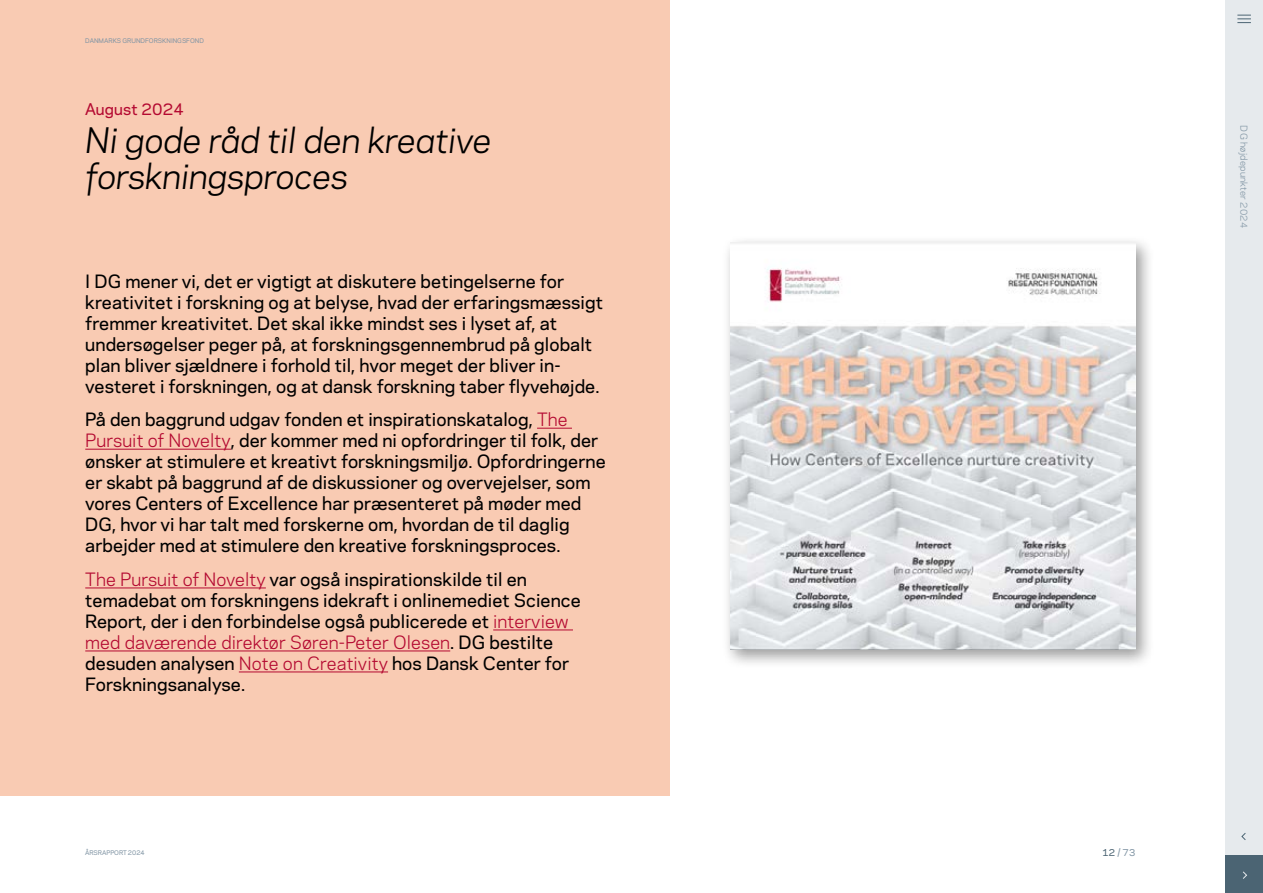
<style>
.page{position:relative;width:1263px;height:893px;background:#fff}
.page>*{position:absolute;margin:0;border:0;box-sizing:border-box;transform-origin:0 0}
.H2_bi20_24{font:italic 33px/36px "Galaxie Polaris";letter-spacing:-.01em;color:#000}
.Stor_brød{font:500 17.25px/21px "Galaxie Polaris";letter-spacing:.005em;color:#000}
.H3_b10_13_AC{font:500 15px "Galaxie Polaris";letter-spacing:.01em;color:#b40931}
.t1{font:9px "Galaxie Polaris";letter-spacing:.02em;color:#8296a5}
.t2{font:500 9px "Galaxie Polaris";color:#8296a5}
.t3{font:500 6px "Galaxie Polaris";color:#8296a5}
.s1{font-weight:400;color:#b40931}
.s2{color:#4b6473}
</style>
<div class="page">
<div style="left:0;top:0;width:670px;height:795px;background:#f9cbb3"></div>
<div style="left:722px;top:234px;width:433px;height:435px;background:#000;opacity:.4"></div>
<img style="left:730px;top:242px;width:405px;height:408px">
<hr style="left:537px;top:428px;width:35px;height:1px;background:#b40931">
<hr style="left:85px;top:449px;width:146px;height:1px;background:#b40931">
<hr style="left:85px;top:588px;width:181px;height:1px;background:#b40931">
<hr style="left:493px;top:630px;width:80px;height:1px;background:#b40931">
<hr style="left:85px;top:651px;width:365px;height:1px;background:#b40931">
<hr style="left:239px;top:672px;width:149px;height:1px;background:#b40931">
<div style="left:1225px;top:0;width:38px;height:893px;background:#e6eaed"></div>
<div style="left:1225px;top:855px;width:38px;height:38px;background:#4b6473"></div>
<svg style="left:1237px;top:15px;width:14px;height:8px"></svg>
<svg style="left:1241px;top:833px;width:5px;height:7px"></svg>
<svg style="left:1243px;top:871px;width:4px;height:8px"></svg>
<p class="t3" style="left:85px;top:36px;width:120px">DANMARKS GRUNDFORSKNINGSFOND</p>
<p class="H3_b10_13_AC" style="left:85px;top:98px;width:100px">August 2024</p>
<p class="H2_bi20_24" style="left:85px;top:120px;width:408px">Ni gode råd til den kreative forskningsproces</p>
<p class="Stor_brød" style="left:85px;top:270px;width:519px">I DG mener vi, det er vigtigt at diskutere betingelserne for kreativitet i forskning og at belyse, hvad der erfaringsmæssigt fremmer kreativitet. Det skal ikke mindst ses i lyset af, at undersøgelser peger på, at forskningsgennembrud på globalt plan bliver sjældnere i forhold til, hvor meget der bliver in&shy;vesteret i forskningen, og at dansk forskning taber flyvehøjde.</p>
<p class="Stor_brød" style="left:85px;top:408px;width:522px">På den baggrund udgav fonden et inspirationskatalog, <span class="s1">The Pursuit of Novelty</span>, der kommer med ni opfordringer til folk, der ønsker at stimulere et kreativt forskningsmiljø. Opfordringerne er skabt på baggrund af de diskussioner og overvejelser, som vores Centers of Excellence har præsenteret på møder med DG, hvor vi har talt med forskerne om, hvordan de til daglig arbejder med at stimulere den kreative forskningsproces.</p>
<p class="Stor_brød" style="left:85px;top:568px;width:497px"><span class="s1">The Pursuit of Novelty</span> var også inspirationskilde til en temadebat om forskningens idekraft i onlinemediet Science Report, der i den forbindelse også publicerede et <span class="s1">interview med daværende direktør Søren-Peter Olesen</span>. DG bestilte desuden analysen <span class="s1">Note on Creativity</span> hos Dansk Center for Forskningsanalyse.</p>
<p class="t3" style="left:85px;top:848px;width:61px">ÅRSRAPPORT 2024</p>
<p class="t2" style="left:1102px;top:846px;width:35px"><span class="s2">12</span> / 73</p>
<p class="t1" style="left:1251px;top:125px;width:104px;rotate:90deg">DG højdepunkter 2024</p>
</div>
